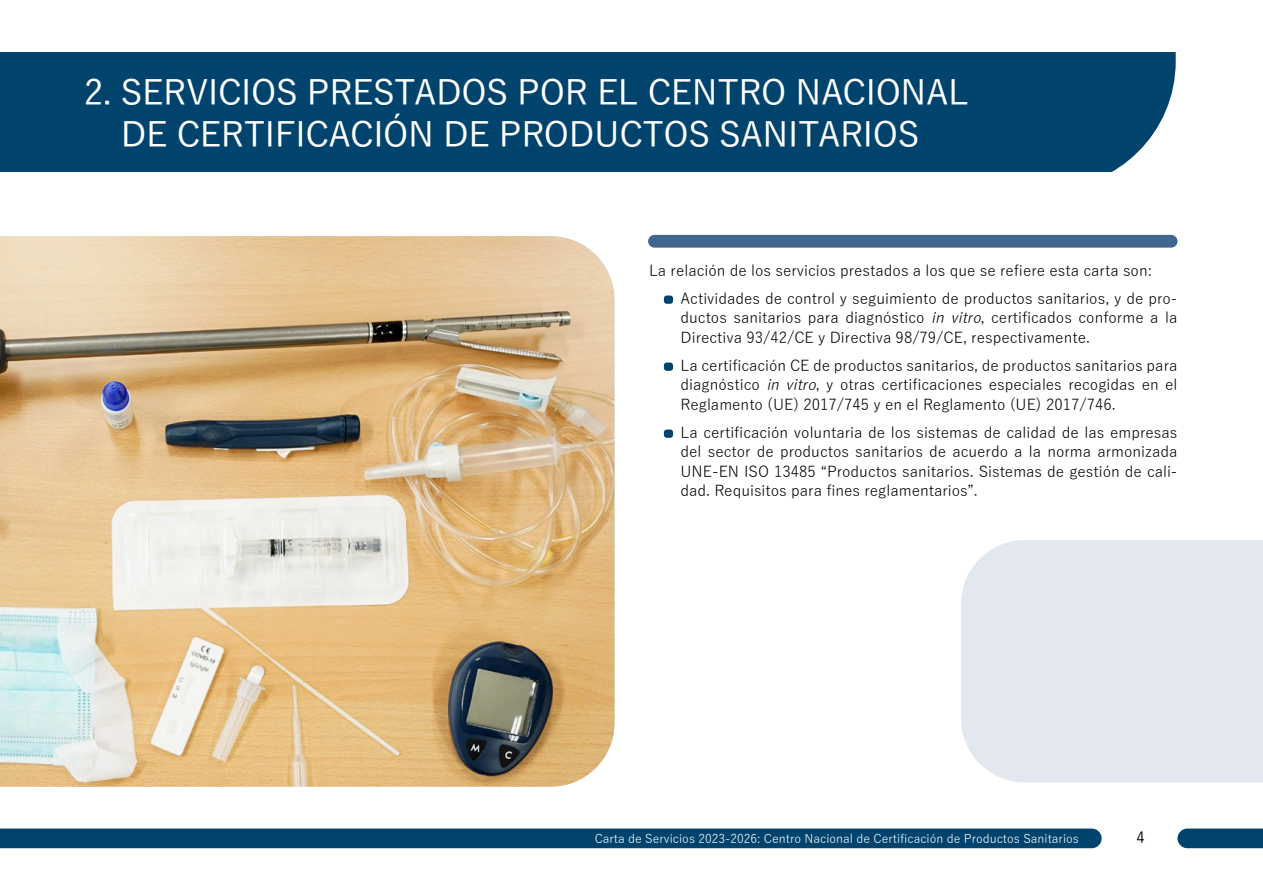
<style>
.page{position:relative;width:1263px;height:893px;background:#fff}
.page>*{position:absolute;margin:0;border:0;box-sizing:border-box;transform-origin:0 0}
.Titulos{font:500 34.5px/41.4px "Yu Gothic";letter-spacing:-.01em;color:#fff;text-align:center}
.txt{font:15px/19.5px "Yu Gothic";color:#000;text-align:justify}
.t1{font:500 15px "Yu Gothic";color:#000}
.t2{font:12px "Yu Gothic";color:#fff}
.s1{font-style:italic}
</style>
<div class="page">
<div style="left:0;top:828px;width:1101px;height:20px;background:#00436d"></div>
<svg style="left:1177px;top:828px;width:86px;height:20px;background:#0e4d75"></svg>
<div style="left:0;top:53px;width:1176px;height:119px;background:#00436d"></div>
<div style="left:664px;top:296px;width:9px;height:8px;background:#00436d;border-radius:3px"></div>
<div style="left:664px;top:363px;width:9px;height:8px;background:#00436d;border-radius:3px"></div>
<div style="left:664px;top:430px;width:9px;height:8px;background:#00436d;border-radius:3px"></div>
<div style="left:648px;top:235px;width:529px;height:13px;background:#41678f;border-radius:6px"></div>
<div style="left:961px;top:540px;width:302px;height:242px;background:#e3e7f0"></div>
<img style="left:0;top:236px;width:614px;height:551px">
<p class="Titulos" style="left:84px;top:67px;width:886px">2. SERVICIOS PRESTADOS POR EL CENTRO NACIONAL<br>DE CERTIFICACIÓN DE PRODUCTOS SANITARIOS</p>
<p class="txt" style="left:649px;top:259px;width:504px">La relación de los servicios prestados a los que se refiere esta carta son:</p>
<p class="txt" style="left:680px;top:287px;width:498px">Actividades de control y seguimiento de productos sanitarios, y de pro&shy;ductos sanitarios para diagnóstico <span class="s1">in vitro</span>, certificados conforme a la Directiva 93/42/CE y Directiva 98/79/CE, respectivamente.</p>
<p class="txt" style="left:680px;top:354px;width:498px">La certificación CE de productos sanitarios, de productos sanitarios para diagnóstico <span class="s1">in vitro</span>, y otras certificaciones especiales recogidas en el Reglamento (UE) 2017/745 y en el Reglamento (UE) 2017/746.</p>
<p class="txt" style="left:680px;top:421px;width:498px">La certificación voluntaria de los sistemas de calidad de las empresas del sector de productos sanitarios de acuerdo a la norma armonizada UNE-EN ISO 13485 “Productos sanitarios. Sistemas de gestión de cali&shy;dad. Requisitos para fines reglamentarios”.</p>
<p class="t2" style="left:595px;top:827px;width:486px">Carta de Servicios 2023-2026: Centro Nacional de Certificación de Productos Sanitarios</p>
<p class="t1" style="left:1136px;top:824px;width:10px">4</p>
</div>
